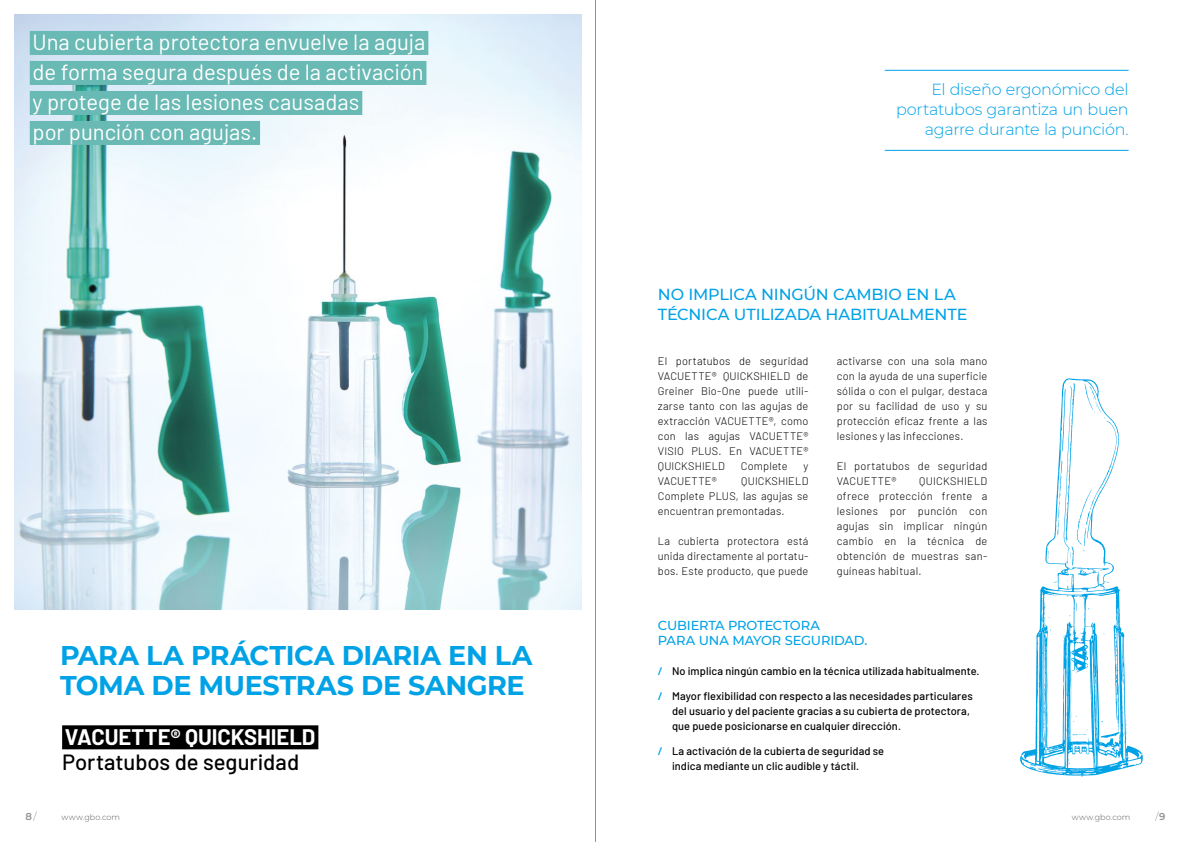
<style>
.page{position:relative;width:1191px;height:842px;background:#fff}
.page>*{position:absolute;margin:0;border:0;box-sizing:border-box;transform-origin:0 0}
.t1{font:700 27px/30px "Montserrat";letter-spacing:-.015em;color:#00a2e6}
.t2{font:22px/30px "Barlow";color:#fff}
.t3{font:500 22px "Barlow";color:#000}
.t4{font:700 22px "Barlow";letter-spacing:-.005em;color:#fff}
.t5{font:300 16px/20px "Montserrat";letter-spacing:-.015em;color:#00a2e6;text-align:right}
.t6{font:500 16px/20px "Montserrat";letter-spacing:-.01em;color:#00a2e6}
.t7{font:500 13px/15px "Montserrat";letter-spacing:-.015em;color:#00a2e6}
.t8{font:300 11px/15px "Barlow";letter-spacing:.02em;color:#000;text-align:justify}
.t9{font:500 11px/15px "Barlow";letter-spacing:.01em;color:#000}
.t10{font:600 10px "Montserrat";color:#949290}
.t11{font:300 10px "Montserrat";color:#949290}
.t12{font:300 8px "Montserrat";letter-spacing:.015em;color:#605d5a}
.s1{font-weight:600;color:#00a2e6}
.s2{font-weight:300}
.s3{font-weight:600}
</style>
<div class="page">
<img style="left:14px;top:14px;width:567px;height:595px">
<svg style="left:1020px;top:378px;width:123px;height:398px"></svg>
<svg style="left:1125px;top:719px;width:2px;height:21px"></svg>
<svg style="left:1057px;top:383px;width:59px;height:191px"></svg>
<svg style="left:1089px;top:622px;width:4px;height:6px"></svg>
<svg style="left:1072px;top:729px;width:16px;height:6px"></svg>
<svg style="left:1072px;top:716px;width:5px;height:6px"></svg>
<svg style="left:1069px;top:603px;width:7px;height:13px"></svg>
<svg style="left:1083px;top:602px;width:6px;height:7px"></svg>
<svg style="left:1037px;top:726px;width:2px;height:26px"></svg>
<svg style="left:1030px;top:764px;width:6px;height:2px"></svg>
<svg style="left:1054px;top:758px;width:15px;height:14px"></svg>
<svg style="left:1037px;top:689px;width:8px;height:29px"></svg>
<svg style="left:1092px;top:588px;width:11px;height:8px"></svg>
<svg style="left:1115px;top:649px;width:2px;height:6px"></svg>
<svg style="left:1103px;top:747px;width:12px;height:8px"></svg>
<svg style="left:1037px;top:624px;width:14px;height:17px"></svg>
<div style="left:62px;top:725px;width:256px;height:24px;background:#000"></div>
<div style="left:30px;top:31px;width:398px;height:24px;background:#69b9b4"></div>
<div style="left:30px;top:61px;width:396px;height:24px;background:#69b9b4"></div>
<div style="left:30px;top:91px;width:332px;height:24px;background:#69b9b4"></div>
<div style="left:30px;top:121px;width:230px;height:24px;background:#69b9b4"></div>
<hr style="left:884px;top:150px;width:244px;height:1px;background:#00a2e6">
<hr style="left:884px;top:70px;width:244px;height:1px;background:#00a2e6">
<hr style="left:595px;top:0;width:1px;height:842px;background:#949290">
<h2 class="t2" style="left:33px;top:25px;width:394px">Una cubierta protectora envuelve la aguja de forma segura después de la activación y protege de las lesiones causadas<br>por punción con agujas.</h2>
<h1 class="t1" style="left:60px;top:639px;width:474px">PARA LA PRÁCTICA DIARIA EN LA<br>TOMA DE MUESTRAS DE SANGRE</h1>
<h2 class="t4" style="left:65px;top:721px;width:252px">VACUETTE® QUICKSHIELD</h2>
<h2 class="t3" style="left:62px;top:746px;width:238px">Portatubos de seguridad</h2>
<h3 class="t5" style="left:896px;top:79px;width:234px">El diseño ergonómico del portatubos garantiza un buen agarre durante la punción.</h3>
<h3 class="t6" style="left:658px;top:284px;width:311px">NO IMPLICA NINGÚN CAMBIO EN LA<br>TÉCNICA UTILIZADA HABITUALMENTE</h3>
<p class="t8" style="left:658px;top:353px;width:152px">El portatubos de seguridad VACUETTE® QUICKSHIELD de Greiner Bio-One puede utili&shy;zarse tanto con las agujas de extracción VACUETTE®, como con las agujas VACUETTE® VISIO PLUS. En VACUETTE® QUICKSHIELD</p>
<p class="t8" style="left:741px;top:458px;width:48px">Complete</p>
<p class="t8" style="left:803px;top:458px;width:6px">y</p>
<p class="t8" style="left:658px;top:473px;width:60px">VACUETTE®</p>
<p class="t8" style="left:658px;top:473px;width:152px;text-indent:83px">QUICKSHIELD Complete PLUS, las agujas se encuentran premontadas.</p>
<p class="t8" style="left:658px;top:533px;width:152px">La cubierta protectora está unida directamente al portatu&shy;bos. Este producto, que puede</p>
<p class="t8" style="left:837px;top:353px;width:152px">activarse con una sola mano con la ayuda de una superficie sólida o con el pulgar, destaca por su facilidad de uso y su protección eficaz frente a las lesiones y las infecciones.</p>
<p class="t8" style="left:837px;top:458px;width:152px">El portatubos de seguridad<br>VACUETTE®</p>
<p class="t8" style="left:837px;top:473px;width:152px;text-indent:82px">QUICKSHIELD ofrece protección frente a lesiones por punción con agujas sin implicar ningún cambio en la técnica de obtención de muestras san&shy;guíneas habitual.</p>
<p class="t7" style="left:658px;top:617px;width:211px">CUBIERTA PROTECTORA<br>PARA UNA MAYOR SEGURIDAD.</p>
<p class="t9" style="left:658px;top:663px;width:323px"><span class="s1">/</span> No implica ningún cambio en la técnica utilizada habitualmente.</p>
<p class="t9" style="left:672px;top:688px;width:302px;text-indent:-14px"><span class="s1">/</span> Mayor flexibilidad con respecto a las necesidades particulares del usuario y del paciente gracias a su cubierta de protectora, que puede posicionarse en cualquier dirección.</p>
<p class="t9" style="left:672px;top:743px;width:214px;text-indent:-14px"><span class="s1">/</span> La activación de la cubierta de seguridad se indica mediante un clic audible y táctil.</p>
<p class="t10" style="left:26px;top:809px;width:13px">8 <span class="s2">/</span></p>
<p class="t12" style="left:62px;top:812px;width:60px">www.gbo.com</p>
<p class="t12" style="left:1071px;top:812px;width:60px">www.gbo.com</p>
<p class="t11" style="left:1155px;top:810px;width:12px">/ <span class="s3">9</span></p>
</div>
